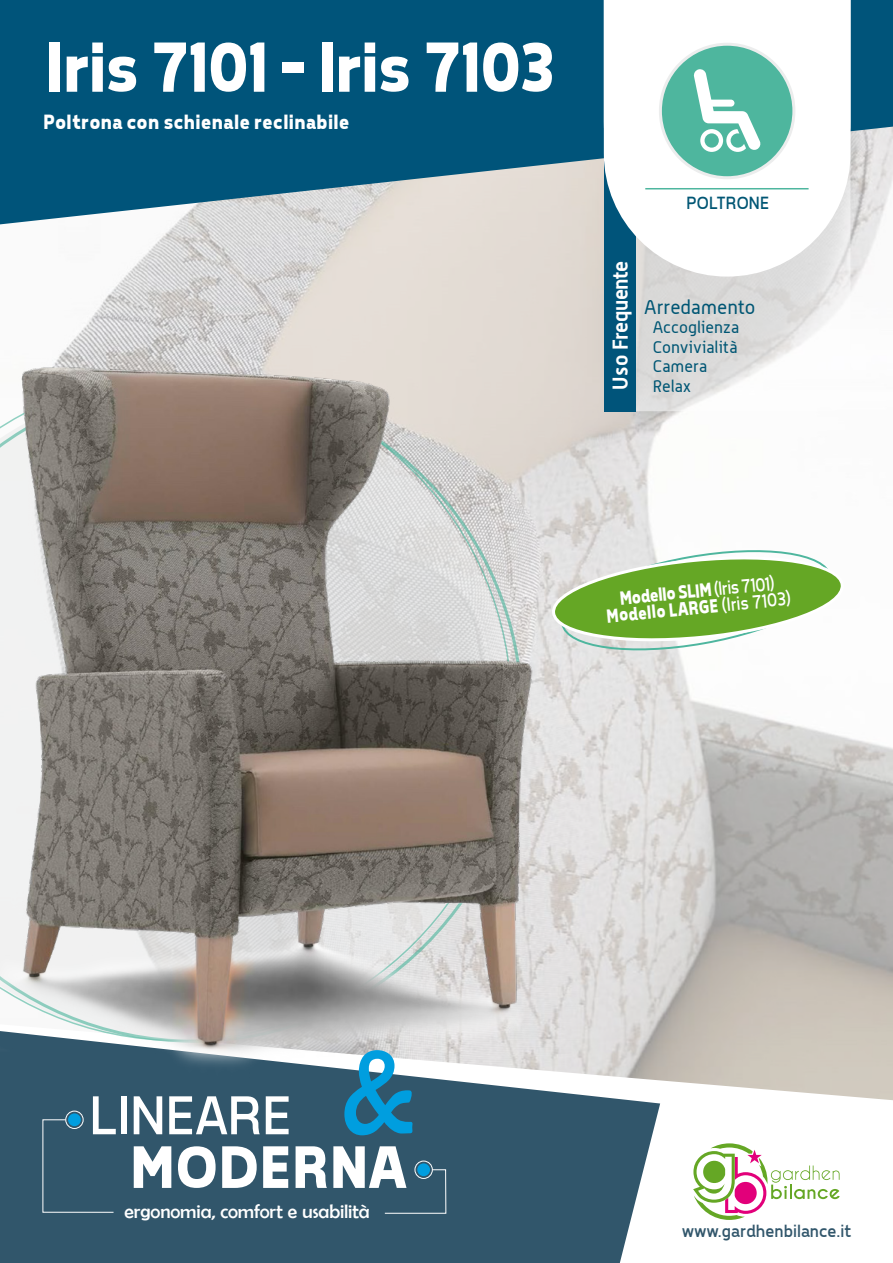
<style>
.page{position:relative;width:893px;height:1263px;background:#fff}
.page>*{position:absolute;margin:0;border:0;box-sizing:border-box;transform-origin:0 0}
.t1{font:120px "Berlin Sans FB";color:#009edf;scale:.9 1}
.t2{font:700 72px "Tepeno Sans";letter-spacing:-.03em;color:#fff}
.t3{font:700 60.9px "Tepeno Sans";letter-spacing:.005em;color:#fff;scale:1.05 1}
.t4{font:55.5px "Tepeno Sans";letter-spacing:.015em;color:#fff;scale:1.05 1}
.t5{font:700 21px "Tepeno Sans";letter-spacing:.01em;color:#fff}
.t6{font:700 21px "Alwyn";letter-spacing:-.02em;color:#fff}
.t7{font:700 19.5px/16.4px "Tepeno Sans";color:#fff;text-align:center;scale:.9 1}
.t8{font:19.5px "Berlin Sans FB";letter-spacing:-.005em;color:#fff}
.t9{font:19.5px "Alwyn";color:#005674}
.t10{font:18px "Tepeno Sans";letter-spacing:.01em;color:#31566b}
.t11{font:18px "Tepeno Sans";color:#005674}
.t12{font:16.5px/19.5px "Alwyn";letter-spacing:.005em;color:#005674;text-align:justify}
.s1{font-weight:400}
</style>
<div class="page">
<img style="left:0;top:224px;width:893px;height:800px">
<svg style="left:0;top:0;width:893px;height:224px;background:#256a89"></svg>
<svg style="left:636px;top:277px;width:214px;height:134px;fill:#dddcdc"></svg>
<div style="left:604px;top:0;width:32px;height:411px;background:#00547a"></div>
<svg style="left:636px;top:245px;width:214px;height:32px"></svg>
<svg style="left:561px;top:1024px;width:332px;height:80px;fill:#cfc8bc"></svg>
<svg style="left:0;top:1031px;width:660px;height:232px;background:#426376"></svg>
<svg style="left:693px;top:1143px;width:147px;height:77px"></svg>
<div style="left:42px;top:1119px;width:72px;height:94px;background:#31566b"></div>
<div style="left:65px;top:1111px;width:19px;height:18px;border:1px solid #fff;border-radius:50%"></div>
<div style="left:68px;top:1113px;width:13px;height:13px;background:#009ee0;border-radius:50%"></div>
<svg style="left:384px;top:1169px;width:63px;height:45px;background:#3a5d71"></svg>
<div style="left:415px;top:1161px;width:18px;height:18px;border:1px solid #fff;border-radius:50%"></div>
<div style="left:417px;top:1163px;width:13px;height:13px;background:#009ee0;border-radius:50%"></div>
<svg style="left:604px;top:0;width:246px;height:245px"></svg>
<hr style="left:645px;top:188px;width:164px;height:1px;background:#4eb69e">
<div style="left:660px;top:44px;width:134px;height:134px;background:#4eb69e;border-radius:50%"></div>
<div style="left:659px;top:43px;width:136px;height:136px;border:3px solid #eceded;border-radius:50%"></div>
<svg style="left:693px;top:69px;width:68px;height:83px"></svg>
<img style="left:0;top:338px;width:561px;height:741px">
<svg style="left:551px;top:544px;width:293px;height:112px"></svg>
<h2 class="t2" style="left:43px;top:25px;width:511px">Iris 7101 - Iris 7103</h2>
<p class="t5" style="left:43px;top:109px;width:308px">Poltrona con schienale reclinabile</p>
<p class="t11" style="left:686px;top:192px;width:84px">POLTRONE</p>
<p class="t6" style="left:607px;top:390px;width:131px;rotate:-90deg">Uso Frequente</p>
<p class="t9" style="left:644px;top:295px;width:113px">Arredamento</p>
<p class="t12" style="left:653px;top:317px;width:88px">Accoglienza Convivialità Camera</p>
<p class="t12" style="left:653px;top:376px;width:40px">Relax</p>
<p class="t7" style="left:603px;top:591px;width:207px;rotate:-6deg">Modello SLIM <span class="s1">(Iris 7101)<br></span>Modello LARGE <span class="s1">(Iris 7103)</span></p>
<h1 class="t1" style="left:340px;top:1026px;width:84px">&amp;</h1>
<h3 class="t4" style="left:87px;top:1083px;width:193px">LINEARE</h3>
<h3 class="t3" style="left:127px;top:1131px;width:264px">MODERNA</h3>
<p class="t8" style="left:125px;top:1200px;width:246px">ergonomia, comfort e usabilità</p>
<p class="t10" style="left:681px;top:1220px;width:171px">www.gardhenbilance.it</p>
</div>
